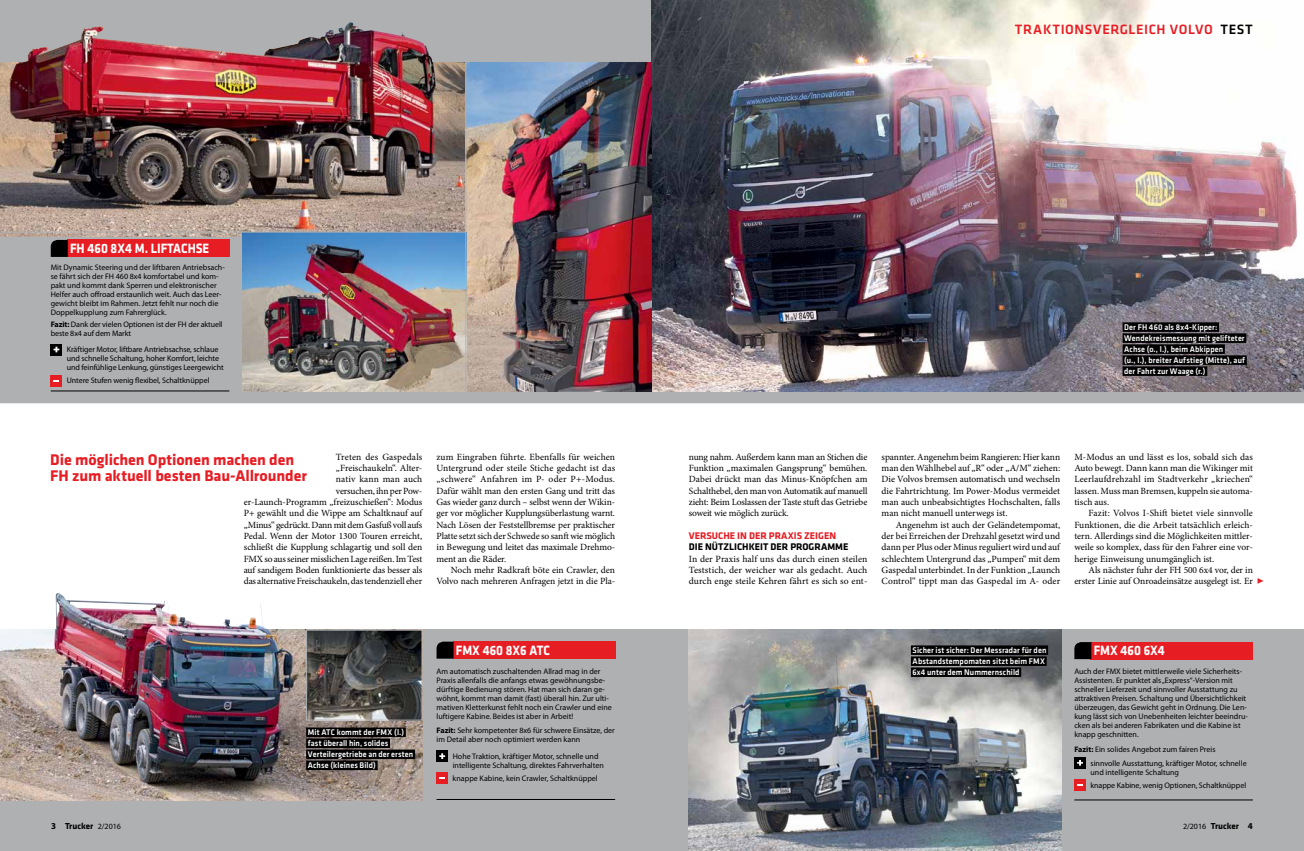
<style>
.page{position:relative;width:1304px;height:851px;background:#fff}
.page>*{position:absolute;margin:0;border:0;box-sizing:border-box;transform-origin:0 0}
.t1{font:700 16px/16px "Klavika Basic";letter-spacing:-.005em;color:#e71d24}
.t2{font:700 14px "Klavika Basic";color:#fff;scale:.9 1}
.t3{font:500 14px "Klavika Basic";letter-spacing:.045em;color:#e71d24}
.t4{font:12px "Minion Pro";color:#e71d24}
.t5{font:700 10px "Klavika Basic";color:#000}
.t6{font:700 10px "Klavika Basic";color:#e71d24}
.t7{font:9.5px/11.3px "Minion Pro";letter-spacing:-.01em;color:#000;text-align:justify}
.t8{font:700 9px "Klavika Basic";color:#000}
.t9{font:500 8.5px/11px "Klavika Basic";letter-spacing:.015em;color:#fff;scale:.95 1}
.t10{font:8px/9px "Myriad Pro";color:#000}
.s1{color:#000}
.s2{font-weight:700}
.s3{font-family:"Myriad Pro"}
.s4{font-family:"Myriad Pro";font-weight:400;font-size:8px}
</style>
<div class="page">
<div style="left:0;top:629px;width:1304px;height:221px;background:#afb0b2"></div>
<div style="left:0;top:0;width:1304px;height:403px;background:#afb0b2"></div>
<img style="left:16px;top:21px;width:417px;height:41px">
<img style="left:0;top:62px;width:465px;height:174px">
<img style="left:652px;top:0;width:652px;height:391px">
<img style="left:466px;top:62px;width:186px;height:329px">
<svg style="left:51px;top:344px;width:11px;height:11px"></svg>
<svg style="left:54px;top:346px;width:5px;height:6px"></svg>
<div style="left:51px;top:375px;width:11px;height:11px;background:#e71d24"></div>
<div style="left:67px;top:240px;width:162px;height:17px;background:#e71d24"></div>
<svg style="left:51px;top:240px;width:17px;height:17px"></svg>
<hr style="left:51px;top:390px;width:178px;height:1px;background:#000">
<img style="left:243px;top:232px;width:222px;height:159px">
<hr style="left:0;top:231px;width:465px;height:1px;background:#afb0b2">
<hr style="left:465px;top:57px;width:1px;height:343px;background:#afb0b2">
<div style="left:437px;top:750px;width:11px;height:11px;background:#000"></div>
<svg style="left:439px;top:753px;width:6px;height:5px"></svg>
<div style="left:437px;top:772px;width:11px;height:11px;background:#e71d24"></div>
<svg style="left:439px;top:777px;width:6px;height:2px"></svg>
<div style="left:453px;top:641px;width:162px;height:17px;background:#e71d24"></div>
<svg style="left:437px;top:641px;width:17px;height:17px"></svg>
<hr style="left:437px;top:798px;width:178px;height:1px;background:#000">
<img style="left:689px;top:629px;width:372px;height:221px">
<div style="left:1074px;top:757px;width:12px;height:11px;background:#000"></div>
<svg style="left:1077px;top:760px;width:6px;height:5px"></svg>
<div style="left:1074px;top:779px;width:12px;height:11px;background:#e71d24"></div>
<div style="left:1091px;top:642px;width:162px;height:17px;background:#e71d24"></div>
<svg style="left:1074px;top:642px;width:17px;height:17px"></svg>
<hr style="left:1074px;top:799px;width:179px;height:1px;background:#000">
<div style="left:1123px;top:322px;width:96px;height:10px;background:#000"></div>
<div style="left:1123px;top:333px;width:123px;height:10px;background:#000"></div>
<div style="left:1123px;top:344px;width:102px;height:10px;background:#000"></div>
<div style="left:1123px;top:355px;width:124px;height:10px;background:#000"></div>
<div style="left:1123px;top:366px;width:84px;height:10px;background:#000"></div>
<div style="left:911px;top:645px;width:137px;height:9px;background:#000"></div>
<div style="left:911px;top:656px;width:136px;height:9px;background:#000"></div>
<div style="left:911px;top:667px;width:110px;height:9px;background:#000"></div>
<img style="left:56px;top:593px;width:210px;height:36px">
<img style="left:0;top:629px;width:422px;height:171px">
<img style="left:308px;top:631px;width:112px;height:87px">
<div style="left:306px;top:629px;width:116px;height:91px;border:1px solid #afb0b2"></div>
<div style="left:306px;top:727px;width:100px;height:10px;background:#000"></div>
<div style="left:306px;top:738px;width:84px;height:10px;background:#000"></div>
<div style="left:306px;top:749px;width:109px;height:10px;background:#000"></div>
<div style="left:306px;top:760px;width:72px;height:10px;background:#000"></div>
<h2 class="t3" style="left:1015px;top:20px;width:240px">TRAKTIONSVERGLEICH VOLVO <span class="s1">TEST</span></h2>
<h2 class="t2" style="left:70px;top:238px;width:156px">FH 460 8X4 M. LIFTACHSE</h2>
<p class="t10" style="left:51px;top:263px;width:176px">Mit Dynamic Steering und der liftbaren Antriebsach&shy;se fährt sich der FH 460 8x4 komfortabel und kom&shy;pakt und kommt dank Sperren und elektronischer Helfer auch offroad erstaunlich weit. Auch das Leer&shy;gewicht bleibt im Rahmen. Jetzt fehlt nur noch die Doppelkupplung zum Fahrerglück.</p>
<p class="t10" style="left:51px;top:319px;width:174px"><span class="s2">Fazit:</span> Dank der vielen Optionen ist der FH der aktuell beste 8x4 auf dem Markt</p>
<p class="t10" style="left:67px;top:345px;width:158px">Kräftiger Motor, liftbare Antriebsachse, schlaue und schnelle Schaltung, hoher Komfort, leichte und feinfühlige Lenkung, günstiges Leergewicht</p>
<p class="t10" style="left:67px;top:376px;width:144px">Untere Stufen wenig flexibel, Schaltknüppel</p>
<p class="t7" style="left:244px;top:451px;width:180px;text-align:right">Treten des Gaspedals<br>„Freischaukeln“. Alter-<br>nativ kann man auch<br>versuchen, ihn per Pow-<br>er-Launch-Programm „freizuschießen“: Modus P+ gewählt und die Wippe am Schaltknauf auf „Minus“ gedrückt. Dann mit dem Gasfuß voll aufs Pedal. Wenn der Motor 1300 Touren erreicht, schließt die Kupplung schlagartig und soll den FMX so aus seiner misslichen Lage reißen. Im Test auf sandigem Boden funktionierte das besser als das alternative Freischaukeln, das tendenziell eher</p>
<p class="t7" style="left:437px;top:451px;width:180px">zum Eingraben führte. Ebenfalls für weichen Untergrund oder steile Stiche gedacht ist das „schwere“ Anfahren im P- oder P+-Modus.<br>Dafür wählt man den ersten Gang und tritt das Gas wieder ganz durch – selbst wenn der Wikin&shy;ger vor möglicher Kupplungsüberlastung warnt.<br>Nach Lösen der Feststellbremse per praktischer Platte setzt sich der Schwede so sanft wie möglich in Bewegung und leitet das maximale Drehmo&shy;ment an die Räder.</p>
<h1 class="t1" style="left:50px;top:451px;width:258px">Die möglichen Optionen machen den<br>FH zum aktuell besten Bau-Allrounder</h1>
<p class="t7" style="left:437px;top:564px;width:180px;text-align:right">Noch mehr Radkraft böte ein Crawler, den<br>Volvo nach mehreren Anfragen jetzt in die Pla-</p>
<p class="t9" style="left:308px;top:726px;width:113px">Mit ATC kommt der FMX (l.) fast überall hin, solides<br>Verteilergetriebe an der ersten<br>Achse (kleines Bild)</p>
<h2 class="t2" style="left:456px;top:640px;width:106px">FMX 460 8X6 ATC</h2>
<p class="t10" style="left:437px;top:666px;width:177px">Am automatisch zuschaltenden Allrad mag in der Praxis allenfalls die anfangs etwas gewöhnungsbe&shy;dürftige Bedienung stören. Hat man sich daran ge&shy;wöhnt, kommt man damit (fast) überall hin. Zur ulti&shy;mativen Kletterkunst fehlt noch ein Crawler und eine luftigere Kabine. Beides ist aber in Arbeit!</p>
<p class="t10" style="left:437px;top:726px;width:180px"><span class="s2">Fazit:</span> Sehr kompetenter 8x6 für schwere Einsätze, der im Detail aber noch optimiert werden kann</p>
<p class="t10" style="left:453px;top:751px;width:153px">Hohe Traktion, kräftiger Motor, schnelle und intelligente Schaltung, direktes Fahrverhalten</p>
<p class="t10" style="left:453px;top:773px;width:147px">knappe Kabine, kein Crawler, Schaltknüppel</p>
<p class="t9" style="left:1124px;top:321px;width:129px">Der FH 460 als 8x4-Kipper:<br>Wendekreismessung mit gelifteter<br>Achse (o., l.), beim Abkippen<br>(u., l.), breiter Aufstieg (Mitte), auf der Fahrt zur Waage (r.)</p>
<p class="t7" style="left:689px;top:451px;width:180px">nung nahm. Außerdem kann man an Stichen die Funktion „maximalen Gangsprung“ bemühen.<br>Dabei drückt man das Minus-Knöpfchen am Schalthebel, den man von Automatik auf manuell zieht: Beim Loslassen der Taste stuft das Getriebe soweit wie möglich zurück.</p>
<p class="t6" style="left:689px;top:528px;width:149px">VERSUCHE IN DER PRAXIS ZEIGEN</p>
<p class="t5" style="left:689px;top:539px;width:161px">DIE NÜTZLICHKEIT DER PROGRAMME</p>
<p class="t7" style="left:689px;top:553px;width:180px">In der Praxis half uns das durch einen steilen Teststich, der weicher war als gedacht. Auch durch enge steile Kehren fährt es sich so ent-</p>
<p class="t7" style="left:882px;top:451px;width:180px">spannter. Angenehm beim Rangieren: Hier kann man den Wählhebel auf „R“ oder „A/M“ ziehen:<br>Die Volvos bremsen automatisch und wechseln die Fahrtrichtung. Im Power-Modus vermeidet man auch unbeabsichtigtes Hochschalten, falls man nicht manuell unterwegs ist.</p>
<p class="t7" style="left:882px;top:519px;width:180px;text-indent:14px">Angenehm ist auch der Geländetempomat, der bei Erreichen der Drehzahl gesetzt wird und dann per Plus oder Minus reguliert wird und auf schlechtem Untergrund das „Pumpen“ mit dem Gaspedal unterbindet. In der Funktion „Launch Control“ tippt man das Gaspedal im A- oder</p>
<p class="t7" style="left:1074px;top:451px;width:180px">M-Modus an und lässt es los, sobald sich das Auto bewegt. Dann kann man die Wikinger mit Leerlaufdrehzahl im Stadtverkehr „kriechen“ lassen. Muss man Bremsen, kuppeln sie automa&shy;tisch aus.</p>
<p class="t7" style="left:1074px;top:508px;width:180px;text-indent:14px">Fazit: Volvos I-Shift bietet viele sinnvolle Funktionen, die die Arbeit tatsächlich erleich&shy;tern. Allerdings sind die Möglichkeiten mittler&shy;weile so komplex, dass für den Fahrer eine vor&shy;herige Einweisung unumgänglich ist.</p>
<p class="t7" style="left:1074px;top:564px;width:180px;text-align:right">Als nächster fuhr der FH 500 6x4 vor, der in erster Linie auf Onroadeinsätze ausgelegt ist. Er</p>
<p class="t4" style="left:1257px;top:573px;width:9px">▶</p>
<p class="t9" style="left:913px;top:644px;width:142px">Sicher ist sicher: Der Messradar für den<br>Abstandstempomaten sitzt beim FMX<br>6x4 unter dem Nummernschild</p>
<h2 class="t2" style="left:1094px;top:640px;width:81px">FMX 460 6X4</h2>
<p class="t10" style="left:1074px;top:667px;width:175px">Auch der FMX bietet mittlerweile viele Sicherheits-Assistenten. Er punktet als „Express“-Version mit schneller Lieferzeit und sinnvoller Ausstattung zu attraktiven Preisen. Schaltung und Übersichtlichkeit überzeugen, das Gewicht geht in Ordnung. Die Len&shy;kung lässt sich von Unebenheiten leichter beeindru&shy;cken als bei anderen Fabrikaten und die Kabine ist knapp geschnitten.</p>
<p class="t10" style="left:1090px;top:742px;width:158px;line-height:13.8px;text-indent:-16px"><span class="s2">Fazit:</span> Ein solides Angebot zum fairen Preis sinnvolle Ausstattung, kräftiger Motor, schnelle</p>
<p class="t10" style="left:1090px;top:765px;width:157px;line-height:13px">und intelligente Schaltung<br>knappe Kabine, wenig Optionen, Schaltknüppel</p>
<p class="t8" style="left:51px;top:819px;width:71px"><span class="s3">3</span> Trucker <span class="s4">2/2016</span></p>
<p class="t8" style="left:1183px;top:819px;width:71px"><span class="s4">2/2016</span> Trucker <span class="s3">4</span></p>
</div>
